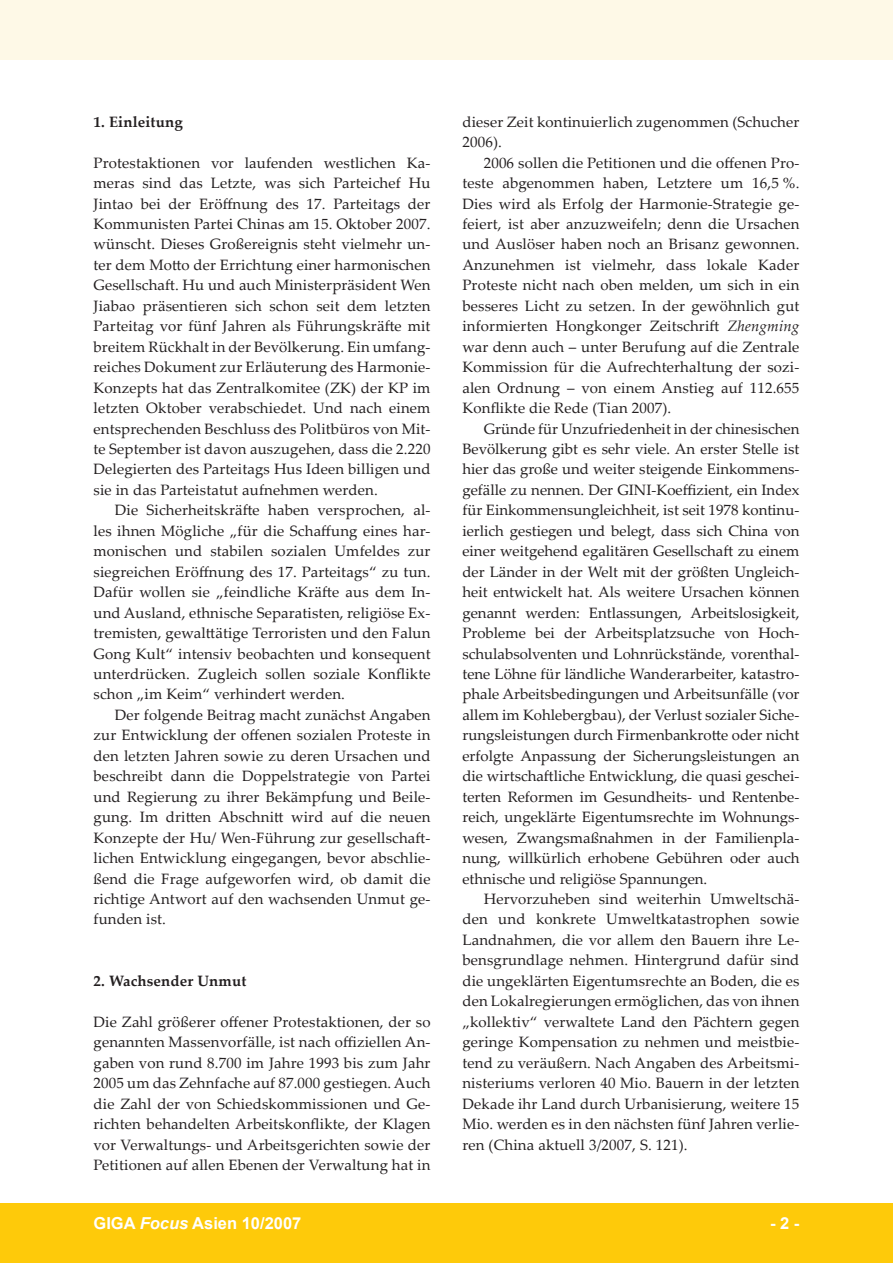
<style>
.page{position:relative;width:893px;height:1263px;background:#fff}
.page>*{position:absolute;margin:0;border:0;box-sizing:border-box;transform-origin:0 0}
.foc__text_fuÃ_zeile{font:700 16.5px "Arial";color:#fff}
.foc__text_seitenzahl{font:700 16.5px "Arial";color:#fff}
.foc__text_flieÃ_text{font:15px/20.4px "Palatino Linotype";letter-spacing:.01em;color:#231f20;text-align:justify}
.foc__text_1_absatz_f{font:15px/20.4px "Palatino Linotype";letter-spacing:.01em;color:#231f20;text-align:justify}
.foc__text_Ã¼berschrif{font:700 15px "Palatino Linotype";letter-spacing:.01em;color:#231f20}
.s1{font-style:italic}
</style>
<div class="page">
<div style="left:0;top:1203px;width:893px;height:60px;background:#feca0a"></div>
<div style="left:0;top:0;width:893px;height:60px;background:#fef9e7"></div>
<p class="foc__text_Ã¼berschrif" style="left:94px;top:111px;width:91px">1. Einleitung</p>
<p class="foc__text_1_absatz_f" style="left:94px;top:152px;width:339px">Protestaktionen vor laufenden westlichen Ka&shy;meras sind das Letzte, was sich Parteichef Hu Jintao bei der Eröffnung des 17. Parteitags der Kommunisten Partei Chinas am 15. Oktober 2007. wünscht. Dieses Großereignis steht vielmehr un&shy;ter dem Motto der Errichtung einer harmonischen Gesellschaft. Hu und auch Ministerpräsident Wen Jiabao präsentieren sich schon seit dem letzten Parteitag vor fünf Jahren als Führungskräfte mit breitem Rückhalt in der Bevölkerung. Ein umfang&shy;reiches Dokument zur Erläuterung des Harmonie-Konzepts hat das Zentralkomitee (ZK) der KP im letzten Oktober verabschiedet. Und nach einem entsprechenden Beschluss des Politbüros von Mit&shy;te September ist davon auszugehen, dass die 2.220<br>Delegierten des Parteitags Hus Ideen billigen und sie in das Parteistatut aufnehmen werden.</p>
<p class="foc__text_flieÃ_text" style="left:94px;top:499px;width:338px;text-indent:21px">Die Sicherheitskräfte haben versprochen, al&shy;les ihnen Mögliche „für die Schaffung eines har&shy;monischen und stabilen sozialen Umfeldes zur siegreichen Eröffnung des 17. Parteitags“ zu tun.<br>Dafür wollen sie „feindliche Kräfte aus dem In&shy;und Ausland, ethnische Separatisten, religiöse Ex&shy;tremisten, gewalttätige Terroristen und den Falun Gong Kult“ intensiv beobachten und konsequent unterdrücken. Zugleich sollen soziale Konflikte schon „im Keim“ verhindert werden.</p>
<p class="foc__text_flieÃ_text" style="left:94px;top:704px;width:339px;text-indent:21px">Der folgende Beitrag macht zunächst Angaben zur Entwicklung der offenen sozialen Proteste in den letzten Jahren sowie zu deren Ursachen und beschreibt dann die Doppelstrategie von Partei und Regierung zu ihrer Bekämpfung und Beile&shy;gung. Im dritten Abschnitt wird auf die neuen Konzepte der Hu/ Wen-Führung zur gesellschaft&shy;lichen Entwicklung eingegangen, bevor abschlie&shy;ßend die Frage aufgeworfen wird, ob damit die richtige Antwort auf den wachsenden Unmut ge&shy;funden ist.</p>
<p class="foc__text_Ã¼berschrif" style="left:94px;top:970px;width:154px">2. Wachsender Unmut</p>
<p class="foc__text_1_absatz_f" style="left:94px;top:1011px;width:338px">Die Zahl größerer offener Protestaktionen, der so genannten Massenvorfälle, ist nach offiziellen An&shy;gaben von rund 8.700 im Jahre 1993 bis zum Jahr 2005 um das Zehnfache auf 87.000 gestiegen. Auch die Zahl der von Schiedskommissionen und Ge&shy;richten behandelten Arbeitskonflikte, der Klagen vor Verwaltungs- und Arbeitsgerichten sowie der Petitionen auf allen Ebenen der Verwaltung hat in</p>
<p class="foc__text_1_absatz_f" style="left:462px;top:111px;width:338px">dieser Zeit kontinuierlich zugenommen (Schucher<br>2006).</p>
<p class="foc__text_flieÃ_text" style="left:462px;top:152px;width:338px;text-indent:21px">2006 sollen die Petitionen und die offenen Pro&shy;teste abgenommen haben, Letztere um 16,5 %.<br>Dies wird als Erfolg der Harmonie-Strategie ge&shy;feiert, ist aber anzuzweifeln; denn die Ursachen und Auslöser haben noch an Brisanz gewonnen.<br>Anzunehmen ist vielmehr, dass lokale Kader Proteste nicht nach oben melden, um sich in ein besseres Licht zu setzen. In der gewöhnlich gut informierten Hongkonger Zeitschrift <span class="s1">Zhengming </span>war denn auch – unter Berufung auf die Zentrale Kommission für die Aufrechterhaltung der sozi&shy;alen Ordnung – von einem Anstieg auf 112.655<br>Konflikte die Rede (Tian 2007).</p>
<p class="foc__text_flieÃ_text" style="left:462px;top:418px;width:338px;text-indent:21px">Gründe für Unzufriedenheit in der chinesischen Bevölkerung gibt es sehr viele. An erster Stelle ist hier das große und weiter steigende Einkommens&shy;gefälle zu nennen. Der GINI-Koeffizient, ein Index für Einkommensungleichheit, ist seit 1978 kontinu&shy;ierlich gestiegen und belegt, dass sich China von einer weitgehend egalitären Gesellschaft zu einem der Länder in der Welt mit der größten Ungleich&shy;heit entwickelt hat. Als weitere Ursachen können genannt werden: Entlassungen, Arbeitslosigkeit, Probleme bei der Arbeitsplatzsuche von Hoch&shy;schulabsolventen und Lohnrückstände, vorenthal&shy;tene Löhne für ländliche Wanderarbeiter, katastro&shy;phale Arbeitsbedingungen und Arbeitsunfälle (vor allem im Kohlebergbau), der Verlust sozialer Siche&shy;rungsleistungen durch Firmenbankrotte oder nicht erfolgte Anpassung der Sicherungsleistungen an die wirtschaftliche Entwicklung, die quasi geschei&shy;terten Reformen im Gesundheits- und Rentenbe&shy;reich, ungeklärte Eigentumsrechte im Wohnungs&shy;wesen, Zwangsmaßnahmen in der Familienpla&shy;nung, willkürlich erhobene Gebühren oder auch ethnische und religiöse Spannungen.</p>
<p class="foc__text_flieÃ_text" style="left:462px;top:888px;width:339px;text-indent:21px">Hervorzuheben sind weiterhin Umweltschä&shy;den und konkrete Umweltkatastrophen sowie Landnahmen, die vor allem den Bauern ihre Le&shy;bensgrundlage nehmen. Hintergrund dafür sind die ungeklärten Eigentumsrechte an Boden, die es den Lokalregierungen ermöglichen, das von ihnen „kollektiv“ verwaltete Land den Pächtern gegen geringe Kompensation zu nehmen und meistbie&shy;tend zu veräußern. Nach Angaben des Arbeitsmi&shy;nisteriums verloren 40 Mio. Bauern in der letzten Dekade ihr Land durch Urbanisierung, weitere 15<br>Mio. werden es in den nächsten fünf Jahren verlie&shy;ren (China aktuell 3/2007, S. 121).</p>
<p class="foc__text_fuÃ_zeile" style="left:94px;top:1212px;width:209px">GIGA <span class="s1">Focus</span> Asien 10/2007</p>
<p class="foc__text_seitenzahl" style="left:770px;top:1212px;width:31px">- -</p>
</div>
